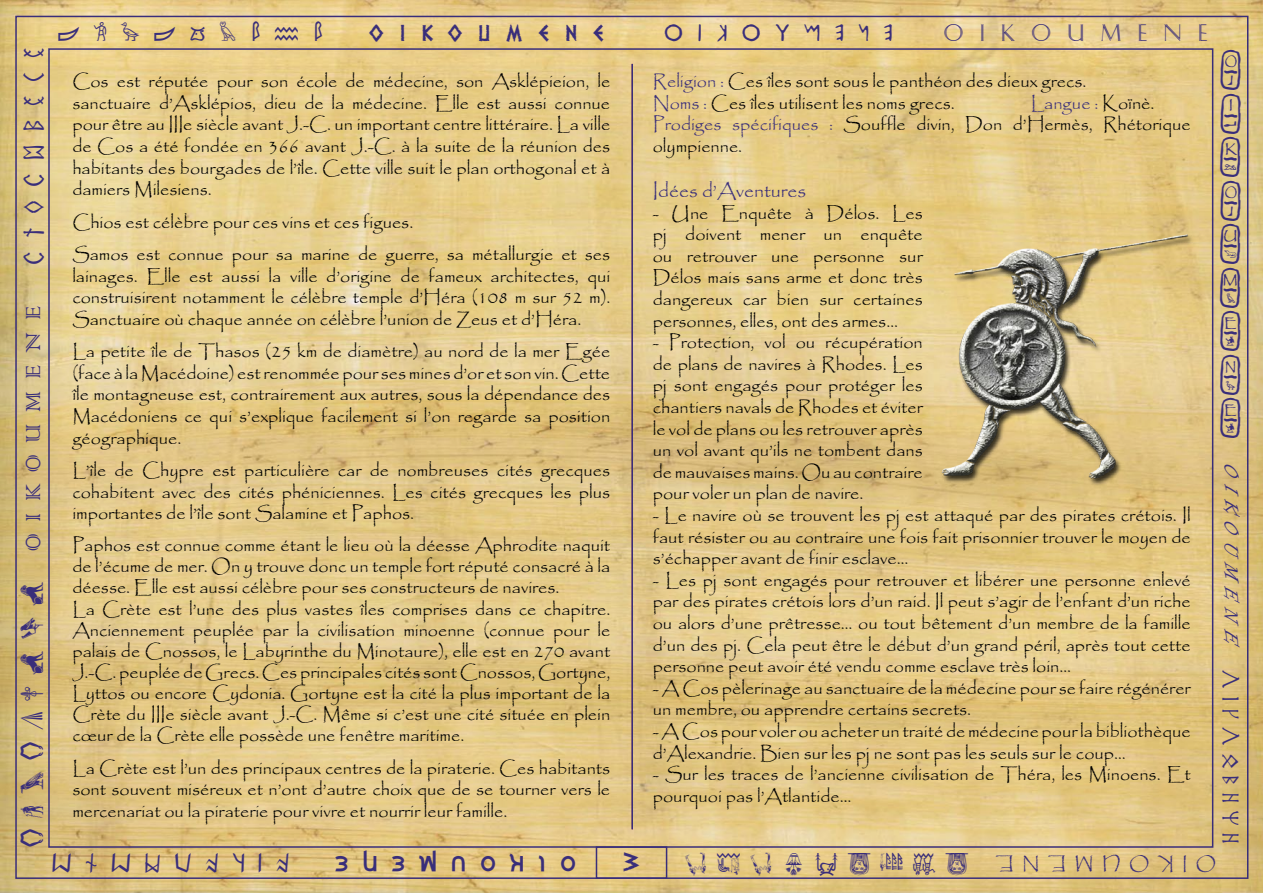
<style>
.page{position:relative;width:1263px;height:893px;background:#fff}
.page>*{position:absolute;margin:0;border:0;box-sizing:border-box;transform-origin:0 0}
.t1{font:45px/43.5px "Cartouche";color:#392e7a;text-align:justify}
.t2{font:30px "Csenge";letter-spacing:.5em;color:#392e7a}
.t3{font:28.5px "Grecian Formula";letter-spacing:.5em;color:#392e7a}
.t4{font:27px "Colonna";letter-spacing:.44em;color:#392e7a}
.t5{font:23.85px "Meroitic Hieroglyphics Regular";letter-spacing:.6em;color:#392e7a;scale:.94 1}
.t6{font:23.7px "Caesar";letter-spacing:.7em;color:#392e7a}
.t7{font:22.5px "Dalek";letter-spacing:.7em;color:#392e7a}
.t8{font:22.5px "Informal Roman";color:#392e7a}
.t9{font:22.5px "Britannian Runes";letter-spacing:.6em;color:#392e7a}
.t10{font:22.5px "Old Egypt Glyphs";letter-spacing:.5em;color:#392e7a}
.t11{font:22.5px "Hello Cleo Petra";letter-spacing:.45em;color:#392e7a}
.t12{font:22.5px "Angerthas Moria";letter-spacing:.36em;color:#392e7a}
.t13{font:21px "Etruscan";letter-spacing:.7em;color:#392e7a;scale:1.05 1}
.t14{font:21px "Dalek";color:#392e7a;scale:1.5 1}
.t15{font:19.5px "Papyrus";color:#392e7a}
.t16{font:18px/21.6px "Papyrus";color:#000;text-align:justify}
.t17{font:17.55px "Papyrus";letter-spacing:.45em;color:#392e7a;scale:1.06 1}
.s1{color:#392e7a}
</style>
<div class="page">
<img style="left:0;top:0;width:1263px;height:893px">
<hr style="left:631px;top:64px;width:2px;height:765px;background:#392e7a">
<div style="left:596px;top:846px;width:71px;height:33px;border:2px solid #392e7a"></div>
<img style="left:923px;top:191px;width:276px;height:298px">
<h2 class="t2" style="left:20px;top:264px;width:218px;rotate:-90deg">oikoumene</h2>
<h3 class="t4" style="left:16px;top:551px;width:247px;rotate:-90deg">OIKOUMENE</h3>
<p class="t10" style="left:22px;top:847px;width:267px;rotate:-90deg">oikoumene</p>
<h3 class="t5" style="left:58px;top:19px;width:283px">oikoumene</h3>
<p class="t7" style="left:369px;top:26px;width:237px">OIKOUMENE</p>
<p class="t13" style="left:665px;top:21px;width:218px">OIKOUMENE</p>
<h3 class="t6" style="left:944px;top:21px;width:265px">OIKOUMENE</h3>
<p class="t16" style="left:653px;top:70px;width:435px"><span class="s1">Religion :</span> Ces îles sont sous le panthéon des dieux grecs.<br><span class="s1">Noms :</span> Ces îles utilisent les noms grecs.</p>
<p class="t16" style="left:72px;top:70px;width:539px">Cos est réputée pour son école de médecine, son Asklépieion, le sanctuaire d’Asklépios, dieu de la médecine. Elle est aussi connue pour être au IIIe siècle avant J.-C. un important centre littéraire. La ville de Cos a été fondée en 366 avant J.-C. à la suite de la réunion des habitants des bourgades de l’île. Cette ville suit le plan orthogonal et à damiers Milesiens.</p>
<p class="t16" style="left:72px;top:205px;width:539px;line-height:32.4px">Chios est célèbre pour ces vins et ces figues.<br>Samos est connue pour sa marine de guerre, sa métallurgie et ses</p>
<p class="t16" style="left:72px;top:264px;width:539px">lainages. Elle est aussi la ville d’origine de fameux architectes, qui construisirent notamment le célèbre temple d’Héra (108 m sur 52 m).<br>Sanctuaire où chaque année on célèbre l’union de Zeus et d’Héra.</p>
<p class="t16" style="left:72px;top:340px;width:539px">La petite île de Thasos (25 km de diamètre) au nord de la mer Egée (face à la Macédoine) est renommée pour ses mines d’or et son vin. Cette île montagneuse est, contrairement aux autres, sous la dépendance des Macédoniens ce qui s’explique facilement si l’on regarde sa position géographique.</p>
<p class="t16" style="left:72px;top:459px;width:539px">L’île de Chypre est particulière car de nombreuses cités grecques cohabitent avec des cités phéniciennes. Les cités grecques les plus importantes de l’île sont Salamine et Paphos.</p>
<p class="t16" style="left:72px;top:534px;width:539px;line-height:21.1px;text-align:left">Paphos est connue comme étant le lieu où la déesse Aphrodite naquit de l’écume de mer. On y trouve donc un temple fort réputé consacré à la déesse. Elle est aussi célèbre pour ses constructeurs de navires.<br>La Crète est l’une des plus vastes îles comprises dans ce chapitre.<br>Anciennement peuplée par la civilisation minoenne (connue pour le palais de Cnossos, le Labyrinthe du Minotaure), elle est en 270 avant J.-C. peuplée de Grecs. Ces principales cités sont Cnossos, Gortyne, Lyttos ou encore Cydonia. Gortyne est la cité la plus important de la Crète du IIIe siècle avant J.-C. Même si c’est une cité située en plein cœur de la Crète elle possède une fenêtre maritime.</p>
<p class="t16" style="left:72px;top:757px;width:539px">La Crète est l’un des principaux centres de la piraterie. Ces habitants sont souvent miséreux et n’ont d’autre choix que de se tourner vers le mercenariat ou la piraterie pour vivre et nourrir leur famille.</p>
<p class="t16" style="left:653px;top:92px;width:539px;text-align:left;text-indent:378px"><span class="s1">Langue :</span> Koïnè.<br><span class="s1">Prodiges spécifiques :</span> Souffle divin, Don d’Hermès, Rhétorique olympienne.</p>
<p class="t15" style="left:653px;top:179px;width:155px">Idées d’Aventures</p>
<p class="t16" style="left:653px;top:201px;width:271px">- Une Enquête à Délos. Les pj doivent mener un enquête ou retrouver une personne sur Délos mais sans arme et donc très dangereux car bien sur certaines personnes, elles, ont des armes…</p>
<p class="t16" style="left:653px;top:331px;width:271px">- Protection, vol ou récupération de plans de navires à Rhodes. Les pj sont engagés pour protéger les chantiers navals de Rhodes et éviter le vol de plans ou les retrouver après un vol avant qu’ils ne tombent dans de mauvaises mains. Ou au contraire pour voler un plan de navire.</p>
<p class="t16" style="left:653px;top:504px;width:539px">- Le navire où se trouvent les pj est attaqué par des pirates crétois. Il faut résister ou au contraire une fois fait prisonnier trouver le moyen de s’échapper avant de finir esclave…</p>
<p class="t16" style="left:653px;top:569px;width:539px">- Les pj sont engagés pour retrouver et libérer une personne enlevé par des pirates crétois lors d’un raid. Il peut s’agir de l’enfant d’un riche ou alors d’une prêtresse… ou tout bêtement d’un membre de la famille d’un des pj. Cela peut être le début d’un grand péril, après tout cette personne peut avoir été vendu comme esclave très loin…</p>
<p class="t16" style="left:653px;top:677px;width:539px">- A Cos pèlerinage au sanctuaire de la médecine pour se faire régénérer un membre, ou apprendre certains secrets.</p>
<p class="t16" style="left:653px;top:720px;width:539px">- A Cos pour voler ou acheter un traité de médecine pour la bibliothèque d’Alexandrie. Bien sur les pj ne sont pas les seuls sur le coup…</p>
<p class="t16" style="left:653px;top:763px;width:539px">- Sur les traces de l’ancienne civilisation de Théra, les Minoens. Et pourquoi pas l’Atlantide…</p>
<h1 class="t1" style="left:1219px;top:53px;width:24px">O I K O U M E N E</h1>
<p class="t8" style="left:1243px;top:464px;width:185px;rotate:90deg">O IKO UMENE</p>
<p class="t12" style="left:1240px;top:670px;width:175px;rotate:90deg">OIKOUMENE</p>
<p class="t9" style="left:289px;top:872px;width:239px;rotate:-180deg">oikoumene</p>
<h3 class="t3" style="left:575px;top:878px;width:242px;rotate:-180deg">oikoumene</h3>
<p class="t17" style="left:1216px;top:874px;width:209px;rotate:-180deg">OIKOUMENE</p>
<p class="t14" style="left:622px;top:855px;width:14px">3</p>
<p class="t11" style="left:968px;top:874px;width:285px;rotate:-180deg">oikoumene</p>
</div>
